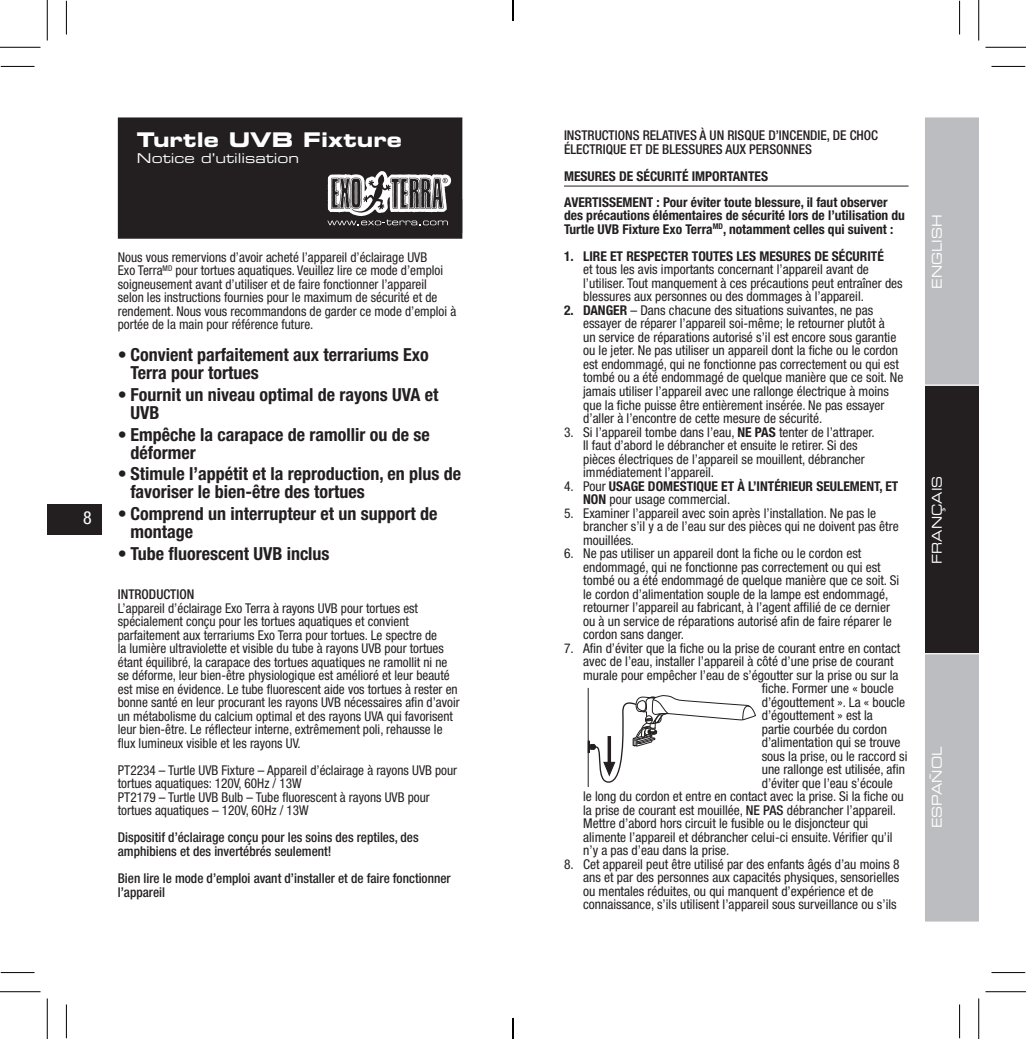
<style>
.page{position:relative;width:1026px;height:1039px;background:#fff}
.page>*{position:absolute;margin:0;border:0;box-sizing:border-box;transform-origin:0 0}
.t1{font:20.25px "Eurostile LT Std Bold Ex 2";color:#fff}
.t2{font:700 condensed 18px/18px "Helvetica Neue LT Std";color:#231f20}
.t3{font:condensed 18px "Helvetica Neue LT Pro";color:#fff}
.t4{font:condensed 13.5px/13.5px "Helvetica Neue LT Pro";color:#231f20}
.t5{font:700 condensed 13.5px/26.3px "Helvetica Neue LT Std";color:#231f20}
.t6{font:500 condensed 13.5px/13.5px "Helvetica Neue LT Pro";color:#231f20}
.t7{font:13.5px "Eurostile LT Std Ex 2";color:#fff;scale:.9 1}
.t8{font:13.5px "Eurostile LT Std Ex 2";color:#fff}
.s1{font-family:"Helvetica Neue LT Std";font-weight:700}
.s2{font-family:"Helvetica Neue LT Pro";font-weight:400}
.s3{font-weight:500}
</style>
<div class="page">
<div style="left:47px;top:504px;width:55px;height:31px;background:#231f20"></div>
<div style="left:119px;top:119px;width:342px;height:118px;background:#231f20"></div>
<div style="left:118px;top:117px;width:344px;height:122px;border:2px solid #231f20"></div>
<svg style="left:327px;top:171px;width:124px;height:54px"></svg>
<hr style="left:564px;top:186px;width:344px;height:1px;background:#231f20">
<hr style="left:588px;top:688px;width:1px;height:98px;background:#231f20">
<svg style="left:588px;top:687px;width:168px;height:96px"></svg>
<svg style="left:924px;top:117px;width:54px;height:805px;background:#8d8d8f"></svg>
<hr style="left:1px;top:66px;width:33px;height:1px;background:#000">
<hr style="left:991px;top:66px;width:34px;height:1px;background:#000">
<hr style="left:1px;top:972px;width:33px;height:1px;background:#000">
<hr style="left:991px;top:972px;width:34px;height:1px;background:#000">
<hr style="left:66px;top:1px;width:1px;height:33px;background:#000">
<hr style="left:66px;top:1004px;width:1px;height:34px;background:#000">
<hr style="left:959px;top:1px;width:1px;height:33px;background:#000">
<hr style="left:959px;top:1004px;width:1px;height:34px;background:#000">
<hr style="left:0;top:47px;width:40px;height:1px;background:#000">
<hr style="left:985px;top:47px;width:41px;height:1px;background:#000">
<hr style="left:0;top:991px;width:40px;height:1px;background:#000">
<hr style="left:985px;top:991px;width:41px;height:1px;background:#000">
<hr style="left:47px;top:0;width:1px;height:41px;background:#000">
<hr style="left:47px;top:998px;width:1px;height:40px;background:#000">
<hr style="left:978px;top:0;width:1px;height:41px;background:#000">
<hr style="left:978px;top:998px;width:1px;height:40px;background:#000">
<svg style="left:512px;top:0;width:1px;height:21px"></svg>
<svg style="left:512px;top:1018px;width:1px;height:20px"></svg>
<h1 class="t1" style="left:137px;top:125px;width:266px">Turtle UVB Fixture</h1>
<p class="t8" style="left:137px;top:149px;width:164px">Notice d’utilisation</p>
<h2 class="t3" style="left:83px;top:507px;width:10px">8</h2>
<p class="t4" style="left:118px;top:250px;width:340px">Nous vous remervions d’avoir acheté l’appareil d’éclairage UVB<br>Exo Terra<sup>MD</sup> pour tortues aquatiques. Veuillez lire ce mode d’emploi soigneusement avant d’utiliser et de faire fonctionner l’appareil<br>selon les instructions fournies pour le maximum de sécurité et de rendement. Nous vous recommandons de garder ce mode d’emploi à portée de la main pour référence future.</p>
<h2 class="t2" style="left:131px;top:345px;width:299px;text-indent:-13px">• Convient parfaitement aux terrariums Exo<br>Terra pour tortues</h2>
<h2 class="t2" style="left:131px;top:385px;width:309px;text-indent:-13px">• Fournit un niveau optimal de rayons UVA et<br>UVB</h2>
<h2 class="t2" style="left:131px;top:425px;width:301px;text-indent:-13px">• Empêche la carapace de ramollir ou de se déformer</h2>
<h2 class="t2" style="left:131px;top:465px;width:332px;text-indent:-13px">• Stimule l’appétit et la reproduction, en plus de favoriser le bien-être des tortues</h2>
<h2 class="t2" style="left:131px;top:504px;width:308px;text-indent:-13px">• Comprend un interrupteur et un support de montage</h2>
<h2 class="t2" style="left:118px;top:544px;width:213px">• Tube fluorescent UVB inclus</h2>
<p class="t6" style="left:118px;top:587px;width:78px">INTRODUCTION</p>
<p class="t4" style="left:118px;top:601px;width:343px">L’appareil d’éclairage Exo Terra à rayons UVB pour tortues est spécialement conçu pour les tortues aquatiques et convient parfaitement aux terrariums Exo Terra pour tortues. Le spectre de<br>la lumière ultraviolette et visible du tube à rayons UVB pour tortues étant équilibré, la carapace des tortues aquatiques ne ramollit ni ne se déforme, leur bien-être physiologique est amélioré et leur beauté est mise en évidence. Le tube fluorescent aide vos tortues à rester en bonne santé en leur procurant les rayons UVB nécessaires afin d’avoir un métabolisme du calcium optimal et des rayons UVA qui favorisent leur bien-être. Le réflecteur interne, extrêmement poli, rehausse le flux lumineux visible et les rayons UV.</p>
<p class="t4" style="left:118px;top:763px;width:341px">PT2234 – Turtle UVB Fixture – Appareil d’éclairage à rayons UVB pour tortues aquatiques: 120V, 60Hz / 13W<br>PT2179 – Turtle UVB Bulb – Tube fluorescent à rayons UVB pour tortues aquatiques – 120V, 60Hz / 13W</p>
<p class="t6" style="left:118px;top:830px;width:302px">Dispositif d’éclairage conçu pour les soins des reptiles, des amphibiens et des invertébrés seulement!</p>
<p class="t6" style="left:118px;top:871px;width:334px">Bien lire le mode d’emploi avant d’installer et de faire fonctionner l’appareil</p>
<p class="t6" style="left:564px;top:128px;width:316px">INSTRUCTIONS RELATIVES À UN RISQUE D’INCENDIE, DE CHOC<br>ÉLECTRIQUE ET DE BLESSURES AUX PERSONNES</p>
<p class="t5" style="left:564px;top:162px;width:325px">MESURES DE SÉCURITÉ IMPORTANTES<br>AVERTISSEMENT : Pour éviter toute blessure, il faut observer</p>
<p class="t5" style="left:564px;top:209px;width:342px;line-height:13.5px">des précautions élémentaires de sécurité lors de l’utilisation du<br>Turtle UVB Fixture Exo Terra<sup>MD</sup>, notamment celles qui suivent :</p>
<p class="t5" style="left:564px;top:243px;width:321px">1. LIRE ET RESPECTER TOUTES LES MESURES DE SÉCURITÉ</p>
<p class="t4" style="left:583px;top:263px;width:321px">et tous les avis importants concernant l’appareil avant de l’utiliser. Tout manquement à ces précautions peut entraîner des blessures aux personnes ou des dommages à l’appareil.</p>
<p class="t4" style="left:583px;top:303px;width:322px;text-indent:-19px"><span class="s1">2. DANGER</span> – Dans chacune des situations suivantes, ne pas essayer de réparer l’appareil soi-même; le retourner plutôt à<br>un service de réparations autorisé s’il est encore sous garantie ou le jeter. Ne pas utiliser un appareil dont la fiche ou le cordon est endommagé, qui ne fonctionne pas correctement ou qui est tombé ou a été endommagé de quelque manière que ce soit. Ne jamais utiliser l’appareil avec une rallonge électrique à moins que la fiche puisse être entièrement insérée. Ne pas essayer d’aller à l’encontre de cette mesure de sécurité.</p>
<p class="t4" style="left:583px;top:425px;width:293px;text-indent:-19px">3. Si l’appareil tombe dans l’eau, <span class="s1">NE PAS</span> tenter de l’attraper.<br>Il faut d’abord le débrancher et ensuite le retirer. Si des pièces électriques de l’appareil se mouillent, débrancher immédiatement l’appareil.</p>
<p class="t5" style="left:564px;top:472px;width:336px"><span class="s2">4. Pour</span> USAGE DOMESTIQUE ET À L’INTÉRIEUR SEULEMENT, ET</p>
<p class="t4" style="left:583px;top:492px;width:149px"><span class="s1">NON</span> pour usage commercial.</p>
<p class="t4" style="left:583px;top:506px;width:317px;text-indent:-19px">5. Examiner l’appareil avec soin après l’installation. Ne pas le brancher s’il y a de l’eau sur des pièces qui ne doivent pas être mouillées.</p>
<p class="t4" style="left:583px;top:546px;width:318px;text-indent:-19px">6. Ne pas utiliser un appareil dont la fiche ou le cordon est endommagé, qui ne fonctionne pas correctement ou qui est tombé ou a été endommagé de quelque manière que ce soit. Si le cordon d’alimentation souple de la lampe est endommagé, retourner l’appareil au fabricant, à l’agent affilié de ce dernier ou à un service de réparations autorisé afin de faire réparer le cordon sans danger.</p>
<p class="t4" style="left:564px;top:641px;width:338px">7. Afin d’éviter que la fiche ou la prise de courant entre en contact</p>
<p class="t4" style="left:583px;top:654px;width:312px">avec de l’eau, installer l’appareil à côté d’une prise de courant</p>
<p class="t4" style="left:583px;top:668px;width:317px">murale pour empêcher l’eau de s’égoutter sur la prise ou sur la</p>
<p class="t4" style="left:762px;top:681px;width:133px">fiche. Former une « boucle</p>
<p class="t4" style="left:762px;top:695px;width:145px">d’égouttement ». La « boucle</p>
<p class="t4" style="left:762px;top:708px;width:113px">d’égouttement » est la</p>
<p class="t4" style="left:762px;top:722px;width:127px">partie courbée du cordon</p>
<p class="t4" style="left:762px;top:735px;width:140px">d’alimentation qui se trouve</p>
<p class="t4" style="left:762px;top:749px;width:147px">sous la prise, ou le raccord si</p>
<p class="t4" style="left:762px;top:762px;width:145px">une rallonge est utilisée, afin</p>
<p class="t4" style="left:762px;top:776px;width:133px">d’éviter que l’eau s’écoule</p>
<p class="t4" style="left:583px;top:789px;width:322px">le long du cordon et entre en contact avec la prise. Si la fiche ou</p>
<p class="t4" style="left:583px;top:803px;width:314px">la prise de courant est mouillée, <span class="s3">NE PAS</span> débrancher l’appareil.</p>
<p class="t4" style="left:583px;top:816px;width:287px">Mettre d’abord hors circuit le fusible ou le disjoncteur qui</p>
<p class="t4" style="left:583px;top:830px;width:311px">alimente l’appareil et débrancher celui-ci ensuite. Vérifier qu’il</p>
<p class="t4" style="left:583px;top:843px;width:148px">n’y a pas d’eau dans la prise.</p>
<p class="t4" style="left:583px;top:857px;width:318px;text-indent:-19px">8. Cet appareil peut être utilisé par des enfants âgés d’au moins 8 ans et par des personnes aux capacités physiques, sensorielles ou mentales réduites, ou qui manquent d’expérience et de connaissance, s’ils utilisent l’appareil sous surveillance ou s’ils</p>
<p class="t7" style="left:927px;top:289px;width:84px;rotate:-90deg">ENGLISH</p>
<p class="t7" style="left:927px;top:563px;width:99px;rotate:-90deg">FRANÇAIS</p>
<p class="t7" style="left:927px;top:828px;width:92px;rotate:-90deg">ESPAÑOL</p>
</div>
